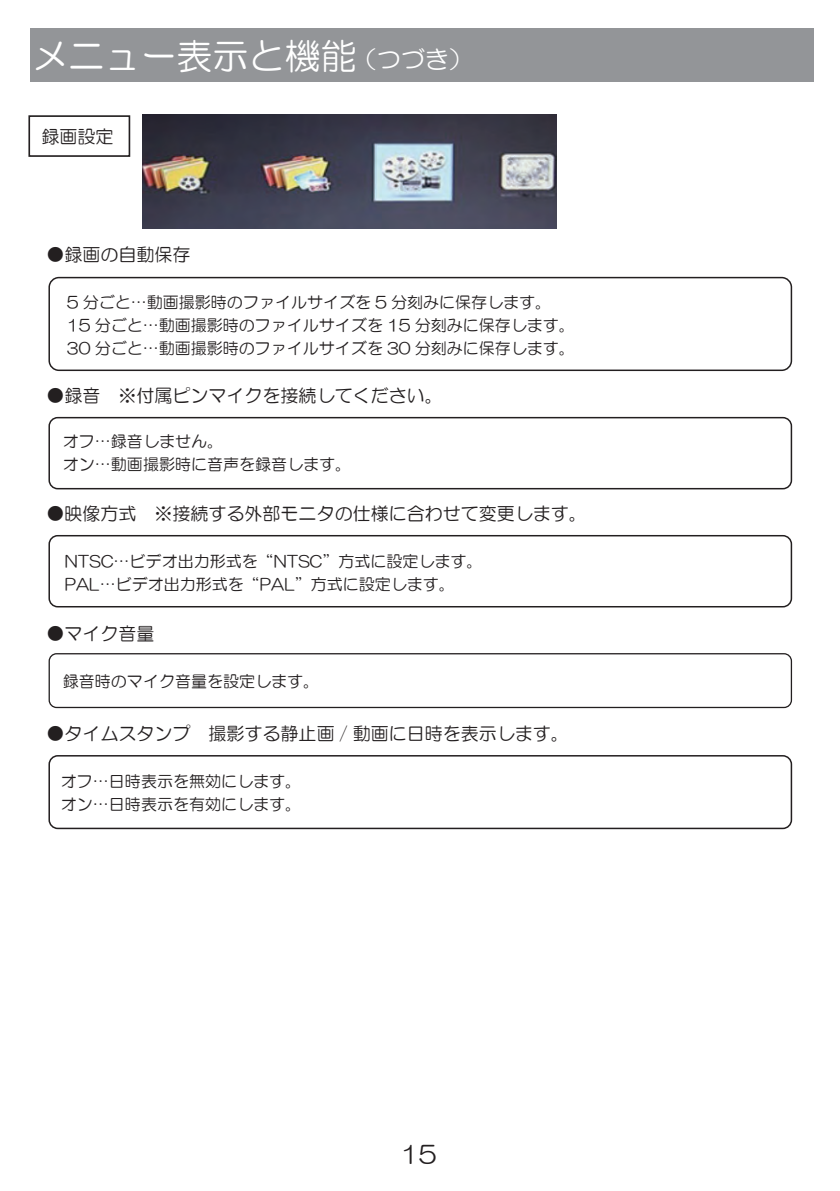
<style>
.page{position:relative;width:840px;height:1191px;background:#fff}
.page>*{position:absolute;margin:0;border:0;box-sizing:border-box;transform-origin:0 0}
.t1{font:36px "HG Maru Gothic MPRO";color:#fff}
.t2{font:24px "HG Maru Gothic MPRO";color:#fff}
.t3{font:24px "HG Maru Gothic MPRO";color:#231f20}
.t4{font:18px "HG Maru Gothic MPRO";color:#231f20}
.t5{font:16px/22.6px "HG Maru Gothic MPRO";color:#231f20}
</style>
<div class="page">
<div style="left:30px;top:29px;width:783px;height:53px;background:#939598"></div>
<div style="left:28px;top:115px;width:102px;height:42px;border:2px solid #231f20"></div>
<img style="left:142px;top:115px;width:414px;height:113px">
<div style="left:48px;top:277px;width:743px;height:94px;border:1px solid #231f20;border-radius:10px"></div>
<div style="left:48px;top:417px;width:743px;height:72px;border:1px solid #231f20;border-radius:8px"></div>
<div style="left:48px;top:535px;width:743px;height:72px;border:1px solid #231f20;border-radius:8px"></div>
<div style="left:49px;top:653px;width:742px;height:55px;border:1px solid #231f20;border-radius:7px"></div>
<div style="left:48px;top:755px;width:743px;height:74px;border:2px solid #231f20;border-radius:9px"></div>
<h1 class="t1" style="left:32px;top:38px;width:325px">メニュー表示と機能</h1>
<h2 class="t2" style="left:352px;top:48px;width:121px">（つづき）</h2>
<p class="t4" style="left:41px;top:127px;width:73px">録画設定</p>
<p class="t4" style="left:46px;top:246px;width:145px">●録画の自動保存</p>
<p class="t5" style="left:67px;top:291px;width:509px">5 分ごと…動画撮影時のファイルサイズを 5 分刻みに保存します。<br>15 分ごと…動画撮影時のファイルサイズを 15 分刻みに保存します。<br>30 分ごと…動画撮影時のファイルサイズを 30 分刻みに保存します。</p>
<p class="t4" style="left:46px;top:386px;width:397px">●録音　※付属ピンマイクを接続してください。</p>
<p class="t5" style="left:63px;top:430px;width:290px">オフ…録音しません。<br>オン…動画撮影時に音声を録音します。</p>
<p class="t4" style="left:46px;top:504px;width:542px">●映像方式　※接続する外部モニタの仕様に合わせて変更します。</p>
<p class="t5" style="left:65px;top:550px;width:419px">NTSC…ビデオ出力形式を“NTSC”方式に設定します。<br>PAL…ビデオ出力形式を“PAL”方式に設定します。</p>
<p class="t4" style="left:46px;top:624px;width:109px">●マイク音量</p>
<p class="t5" style="left:63px;top:670px;width:258px">録音時のマイク音量を設定します。</p>
<p class="t4" style="left:46px;top:724px;width:524px">●タイムスタンプ　撮影する静止画 / 動画に日時を表示します。</p>
<p class="t5" style="left:61px;top:770px;width:242px">オフ…日時表示を無効にします。オン…日時表示を有効にします。</p>
<h2 class="t3" style="left:400px;top:1142px;width:37px">15</h2>
</div>
